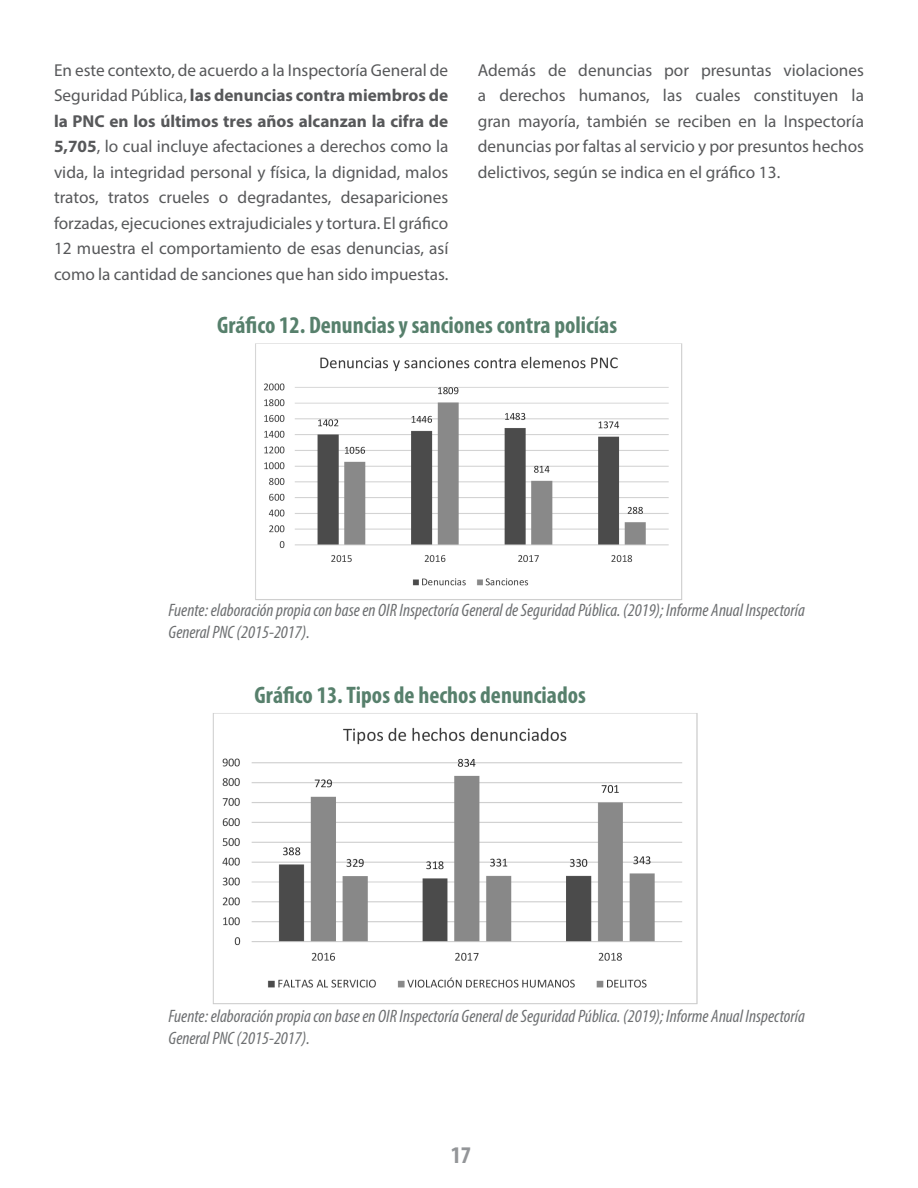
<style>
.page{position:relative;width:918px;height:1188px;background:#fff}
.page>*{position:absolute;margin:0;border:0;box-sizing:border-box;transform-origin:0 0}
.cuadro-grafico{font:700 condensed 24px "Myriad Pro";color:#57806c}
.t1{font:700 condensed 24px "Myriad Pro";color:#939598}
.fuente{font:italic condensed 18px/21.6px "Myriad Pro";color:#6d6f71}
.t2{font:17.25px/25.5px "Myriad Pro";color:#57585a;text-align:justify}
.s1{font-weight:700}
</style>
<div class="page">
<img style="left:255px;top:343px;width:428px;height:257px">
<img style="left:212px;top:713px;width:486px;height:292px">
<p class="t2" style="left:54px;top:57px;width:396px">En este contexto, de acuerdo a la Inspectoría General de Seguridad Pública, <span class="s1">las denuncias contra miembros de la PNC en los últimos tres años alcanzan la cifra de 5,705</span>, lo cual incluye afectaciones a derechos como la vida, la integridad personal y física, la dignidad, malos tratos, tratos crueles o degradantes, desapariciones forzadas, ejecuciones extrajudiciales y tortura. El gráfico 12 muestra el comportamiento de esas denuncias, así como la cantidad de sanciones que han sido impuestas.</p>
<p class="t2" style="left:478px;top:57px;width:388px">Además de denuncias por presuntas violaciones a derechos humanos, las cuales constituyen la gran mayoría, también se reciben en la Inspectoría denuncias por faltas al servicio y por presuntos hechos delictivos, según se indica en el gráfico 13.</p>
<p class="cuadro-grafico" style="left:217px;top:310px;width:402px">Gráfico 12. Denuncias y sanciones contra policías</p>
<p class="fuente" style="left:169px;top:599px;width:638px">Fuente: elaboración propia con base en OIR Inspectoría General de Seguridad Pública. (2019); Informe Anual Inspectoría<br>General PNC (2015-2017).</p>
<p class="cuadro-grafico" style="left:255px;top:680px;width:333px">Gráfico 13. Tipos de hechos denunciados</p>
<p class="fuente" style="left:169px;top:1005px;width:638px">Fuente: elaboración propia con base en OIR Inspectoría General de Seguridad Pública. (2019); Informe Anual Inspectoría<br>General PNC (2015-2017).</p>
<p class="t1" style="left:451px;top:1140px;width:22px">17</p>
</div>
